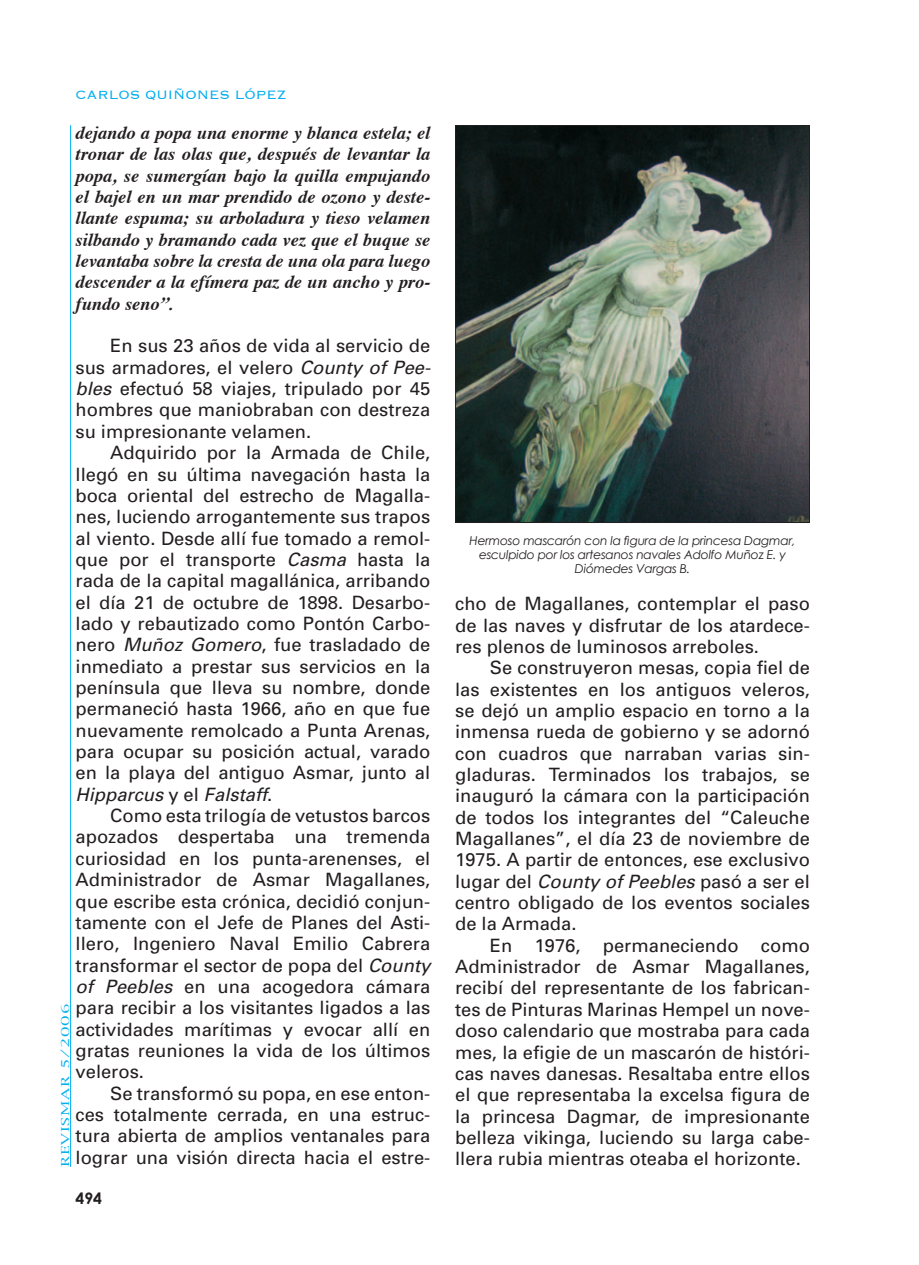
<style>
.page{position:relative;width:919px;height:1265px;background:#fff}
.page>*{position:absolute;margin:0;border:0;box-sizing:border-box;transform-origin:0 0}
.t1{font:18.38px/21.3px "Univers";color:#231f20;text-align:justify}
.t2{font:italic 700 18.38px/21.3px "Times";color:#231f20;text-align:justify}
.t3{font:300 15.75px "Copperplate";color:#00aeef}
.t4{font:700 15.75px "Century Gothic";color:#231f20}
.t5{font:italic 12.25px/14px "Century Gothic";letter-spacing:-.02em;color:#231f20;text-align:center}
.t6{font:10.5px "New York";letter-spacing:.05em;color:#00aeef;scale:1.5 1}
.s1{font-style:italic}
</style>
<div class="page">
<hr style="left:70px;top:125px;width:1px;height:1042px;background:#00aeef">
<img style="left:457px;top:127px;width:351px;height:394px">
<div style="left:455px;top:125px;width:355px;height:398px;border:1px solid #231f20"></div>
<p class="t3" style="left:76px;top:85px;width:212px">CARLOS QUIÑONES LÓPEZ</p>
<p class="t2" style="left:76px;top:120px;width:356px">dejando a popa una enorme y blanca estela; el tronar de las olas que, después de levantar la popa, se sumergían bajo la quilla empujando el bajel en un mar prendido de ozono y deste&shy;llante espuma; su arboladura y tieso velamen silbando y bramando cada vez que el buque se levantaba sobre la cresta de una ola para luego descender a la efímera paz de un ancho y pro&shy;fundo seno”.</p>
<p class="t1" style="left:76px;top:335px;width:356px;text-indent:35px">En sus 23 años de vida al servicio de sus armadores, el velero <span class="s1">County of Pee&shy;bles</span> efectuó 58 viajes, tripulado por 45 hombres que maniobraban con destreza su impresionante velamen.</p>
<p class="t1" style="left:76px;top:442px;width:356px;text-indent:35px">Adquirido por la Armada de Chile, llegó en su última navegación hasta la boca oriental del estrecho de Magalla&shy;nes, luciendo arrogantemente sus trapos al viento. Desde allí fue tomado a remol&shy;que por el transporte <span class="s1">Casma</span> hasta la rada de la capital magallánica, arribando el día 21 de octubre de 1898. Desarbo&shy;lado y rebautizado como Pontón Carbo&shy;nero <span class="s1">Muñoz Gomero</span>, fue trasladado de inmediato a prestar sus servicios en la península que lleva su nombre, donde permaneció hasta 1966, año en que fue nuevamente remolcado a Punta Arenas, para ocupar su posición actual, varado en la playa del antiguo Asmar, junto al <span class="s1">Hipparcus</span> y el <span class="s1">Falstaff</span>.</p>
<p class="t1" style="left:76px;top:805px;width:356px;text-indent:35px">Como esta trilogía de vetustos barcos apozados despertaba una tremenda curiosidad en los punta-arenenses, el Administrador de Asmar Magallanes, que escribe esta crónica, decidió conjun&shy;tamente con el Jefe de Planes del Asti&shy;llero, Ingeniero Naval Emilio Cabrera transformar el sector de popa del <span class="s1">County of Peebles</span> en una acogedora cámara para recibir a los visitantes ligados a las actividades marítimas y evocar allí en gratas reuniones la vida de los últimos veleros.</p>
<p class="t1" style="left:76px;top:1083px;width:356px;text-indent:35px">Se transformó su popa, en ese enton&shy;ces totalmente cerrada, en una estruc&shy;tura abierta de amplios ventanales para lograr una visión directa hacia el estre-</p>
<p class="t6" style="left:58px;top:1167px;width:110px;rotate:-90deg">REVISMAR 5/2006</p>
<p class="t4" style="left:76px;top:1188px;width:28px">494</p>
<p class="t5" style="left:469px;top:534px;width:327px">Hermoso mascarón con la figura de la princesa Dagmar, esculpido por los artesanos navales Adolfo Muñoz E. y<br>Diómedes Vargas B.</p>
<p class="t1" style="left:455px;top:593px;width:356px">cho de Magallanes, contemplar el paso de las naves y disfrutar de los atardece&shy;res plenos de luminosos arreboles.</p>
<p class="t1" style="left:455px;top:657px;width:356px;text-indent:35px">Se construyeron mesas, copia fiel de las existentes en los antiguos veleros, se dejó un amplio espacio en torno a la inmensa rueda de gobierno y se adornó con cuadros que narraban varias sin&shy;gladuras. Terminados los trabajos, se inauguró la cámara con la participación de todos los integrantes del “Caleuche Magallanes”, el día 23 de noviembre de 1975. A partir de entonces, ese exclusivo lugar del <span class="s1">County of Peebles</span> pasó a ser el centro obligado de los eventos sociales de la Armada.</p>
<p class="t1" style="left:455px;top:935px;width:356px;text-indent:35px">En 1976, permaneciendo como Administrador de Asmar Magallanes, recibí del representante de los fabrican&shy;tes de Pinturas Marinas Hempel un nove&shy;doso calendario que mostraba para cada mes, la efigie de un mascarón de históri&shy;cas naves danesas. Resaltaba entre ellos el que representaba la excelsa figura de la princesa Dagmar, de impresionante belleza vikinga, luciendo su larga cabe&shy;llera rubia mientras oteaba el horizonte.</p>
</div>
